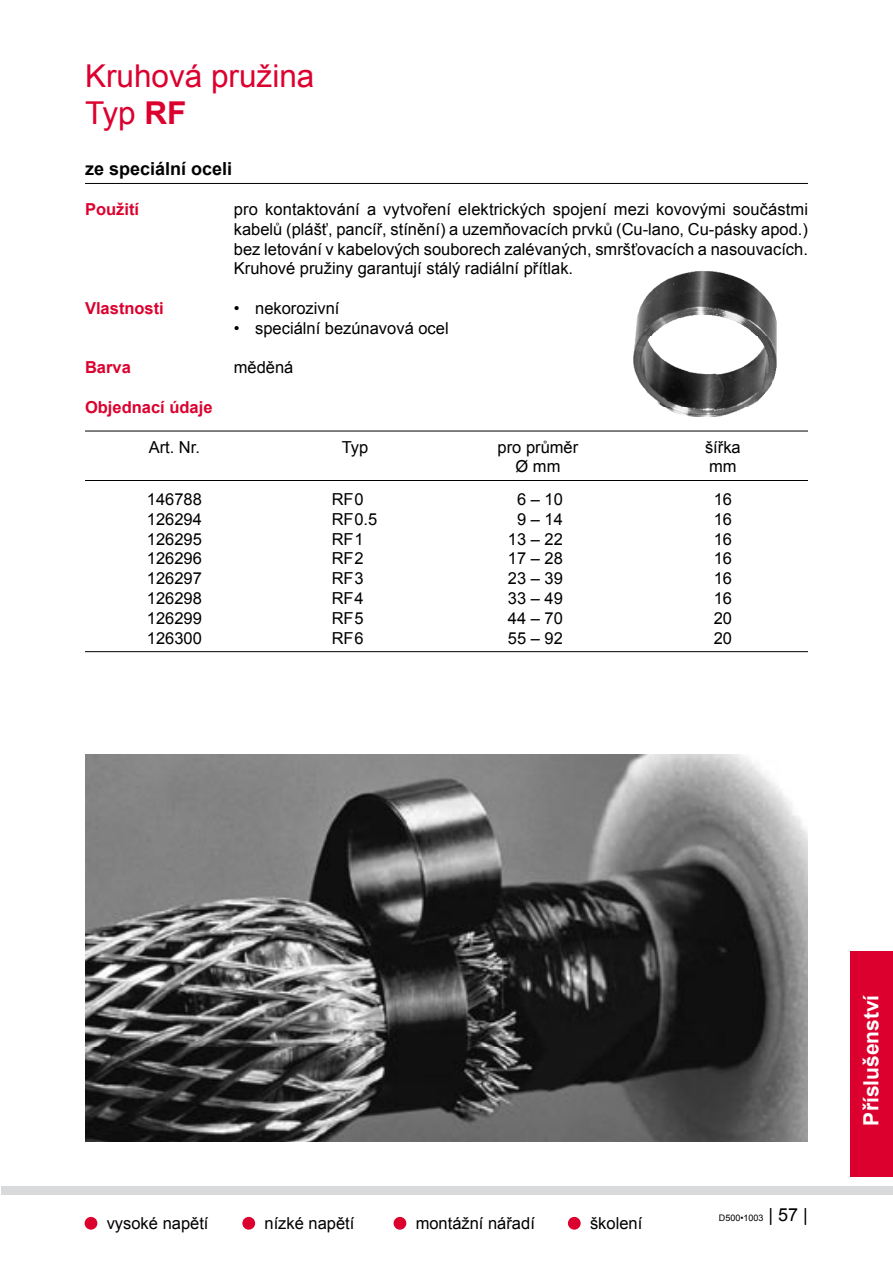
<style>
.page{position:relative;width:893px;height:1263px;background:#fff}
.page>*{position:absolute;margin:0;border:0;box-sizing:border-box;transform-origin:0 0}
.t1{font:31.5px/37.8px "Arial";color:#dc002e}
.t2{font:700 21px "Arial";color:#fff}
.t3{font:700 18px "Arial";color:#000}
.t4{font:16.5px/19.8px "Arial";color:#000;text-align:justify}
.t5{font:700 16.5px "Arial";color:#dc002e}
.t6{font:9px "Arial";color:#000}
.s1{font-weight:700}
.s2{font-size:18px}
</style>
<div class="page">
<div style="left:85px;top:1217px;width:12px;height:12px;background:#dc002e;border-radius:50%"></div>
<div style="left:242px;top:1217px;width:13px;height:12px;background:#dc002e;border-radius:50%"></div>
<div style="left:394px;top:1217px;width:12px;height:12px;background:#dc002e;border-radius:50%"></div>
<div style="left:568px;top:1217px;width:13px;height:12px;background:#dc002e;border-radius:50%"></div>
<div style="left:2px;top:1186px;width:891px;height:8px;background:#d9dadb"></div>
<div style="left:850px;top:951px;width:43px;height:226px;background:#dc002e"></div>
<hr style="left:85px;top:183px;width:723px;height:1px;background:#000">
<hr style="left:85px;top:431px;width:723px;height:1px;background:#000">
<hr style="left:85px;top:480px;width:723px;height:1px;background:#000">
<hr style="left:85px;top:651px;width:723px;height:1px;background:#000">
<img style="left:85px;top:754px;width:722px;height:387px">
<img style="left:633px;top:270px;width:144px;height:148px">
<h1 class="t1" style="left:85px;top:57px;width:231px">Kruhová pružina<br>Typ <span class="s1">RF</span></h1>
<p class="t3" style="left:85px;top:157px;width:149px">ze speciální oceli</p>
<p class="t5" style="left:85px;top:198px;width:56px">Použití</p>
<p class="t4" style="left:234px;top:199px;width:576px">pro kontaktování a vytvoření elektrických spojení mezi kovovými součástmi kabelů (plášť, pancíř, stínění) a uzemňovacích prvků (Cu-lano, Cu-pásky apod.) bez letování v kabelových souborech zalévaných, smršťovacích a nasouvacích.<br>Kruhové pružiny garantují stálý radiální přítlak.</p>
<p class="t5" style="left:85px;top:297px;width:80px">Vlastnosti</p>
<p class="t4" style="left:234px;top:298px;width:107px">• nekorozivní</p>
<p class="t4" style="left:234px;top:318px;width:216px">• speciální bezúnavová ocel</p>
<p class="t5" style="left:85px;top:357px;width:47px">Barva</p>
<p class="t4" style="left:234px;top:358px;width:61px">měděná</p>
<p class="t5" style="left:85px;top:396px;width:129px">Objednací údaje</p>
<p class="t4" style="left:149px;top:437px;width:53px">Art. Nr.</p>
<p class="t4" style="left:342px;top:437px;width:28px">Typ</p>
<p class="t4" style="left:498px;top:437px;width:82px">pro průměr</p>
<p class="t4" style="left:705px;top:437px;width:37px">šířka</p>
<p class="t4" style="left:515px;top:457px;width:46px">Ø mm</p>
<p class="t4" style="left:709px;top:457px;width:29px">mm</p>
<p class="t4" style="left:147px;top:489px;width:57px">146788</p>
<p class="t4" style="left:332px;top:489px;width:33px">RF0</p>
<p class="t4" style="left:517px;top:489px;width:47px">6 – 10</p>
<p class="t4" style="left:714px;top:489px;width:20px">16</p>
<p class="t4" style="left:147px;top:509px;width:57px">126294</p>
<p class="t4" style="left:332px;top:509px;width:47px">RF0.5</p>
<p class="t4" style="left:517px;top:509px;width:47px">9 – 14</p>
<p class="t4" style="left:714px;top:509px;width:20px">16</p>
<p class="t4" style="left:147px;top:529px;width:57px">126295</p>
<p class="t4" style="left:332px;top:529px;width:33px">RF1</p>
<p class="t4" style="left:508px;top:529px;width:57px">13 – 22</p>
<p class="t4" style="left:714px;top:529px;width:20px">16</p>
<p class="t4" style="left:147px;top:549px;width:57px">126296</p>
<p class="t4" style="left:332px;top:549px;width:33px">RF2</p>
<p class="t4" style="left:508px;top:549px;width:57px">17 – 28</p>
<p class="t4" style="left:714px;top:549px;width:20px">16</p>
<p class="t4" style="left:147px;top:569px;width:57px">126297</p>
<p class="t4" style="left:332px;top:569px;width:33px">RF3</p>
<p class="t4" style="left:508px;top:569px;width:57px">23 – 39</p>
<p class="t4" style="left:714px;top:569px;width:20px">16</p>
<p class="t4" style="left:147px;top:588px;width:57px">126298</p>
<p class="t4" style="left:332px;top:588px;width:33px">RF4</p>
<p class="t4" style="left:508px;top:588px;width:57px">33 – 49</p>
<p class="t4" style="left:714px;top:588px;width:20px">16</p>
<p class="t4" style="left:147px;top:608px;width:57px">126299</p>
<p class="t4" style="left:332px;top:608px;width:33px">RF5</p>
<p class="t4" style="left:508px;top:608px;width:57px">44 – 70</p>
<p class="t4" style="left:714px;top:608px;width:20px">20</p>
<p class="t4" style="left:147px;top:628px;width:57px">126300</p>
<p class="t4" style="left:332px;top:628px;width:33px">RF6</p>
<p class="t4" style="left:508px;top:628px;width:57px">55 – 92</p>
<p class="t4" style="left:714px;top:628px;width:20px">20</p>
<p class="t4" style="left:107px;top:1213px;width:103px">vysoké napětí</p>
<p class="t4" style="left:264px;top:1213px;width:91px">nízké napětí</p>
<p class="t4" style="left:416px;top:1213px;width:121px">montážní nářadí</p>
<p class="t4" style="left:590px;top:1213px;width:54px">školení</p>
<p class="t6" style="left:719px;top:1212px;width:91px">D500•1003 <span class="s2">| 57 |</span></p>
<p class="t2" style="left:857px;top:1125px;width:132px;rotate:-90deg">Příslušenství</p>
</div>
